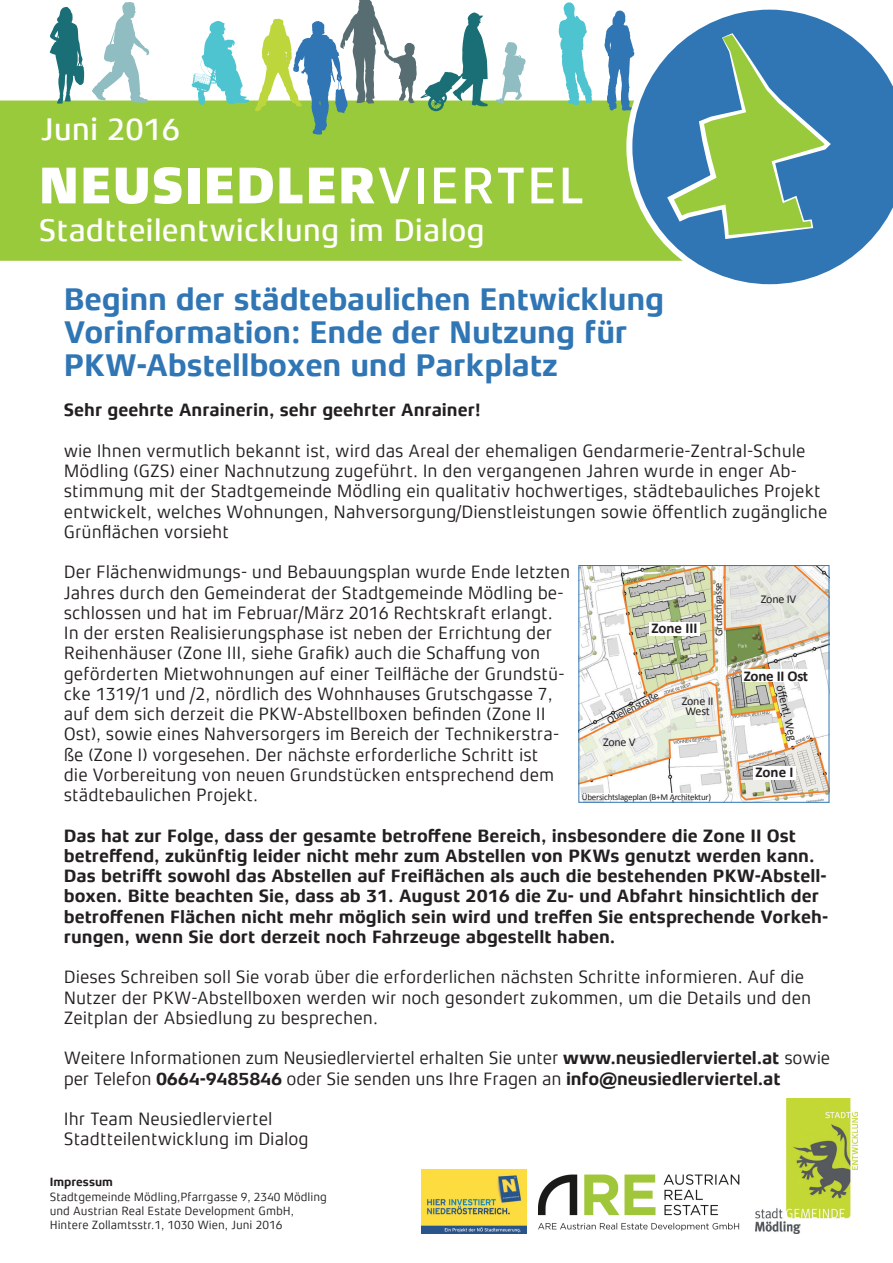
<style>
.page{position:relative;width:893px;height:1263px;background:#fff}
.page>*{position:absolute;margin:0;border:0;box-sizing:border-box;transform-origin:0 0}
.t1{font:800 52.5px "Xenois Sans Pro";letter-spacing:.025em;color:#fff}
.t2{font:700 31.5px/33px "Xenois Sans Pro";letter-spacing:-.005em;color:#3076b5}
.t3{font:500 31.5px "Xenois Sans Pro";color:#fff}
.t4{font:18px/20.2px "Xenois Sans Pro";color:#231f20}
.t5{font:700 18px/20.2px "Xenois Sans Pro";color:#231f20}
.t6{font:700 15px "Calibri";letter-spacing:-.015em;color:#231f20}
.t7{font:12px/14.4px "Xenois Sans Pro";color:#231f20}
.t8{font:12px/9.8px "Calibri";letter-spacing:-.015em;color:#231f20;text-align:center}
.t9{font:700 12px "Xenois Sans Pro";color:#231f20}
.t10{font:10.5px "Calibri";color:#231f20}
.t11{font:9px "Calibri";letter-spacing:-.025em;color:#231f20}
.s1{font-weight:500}
.s2{font-weight:700}
</style>
<div class="page">
<div style="left:0;top:101px;width:851px;height:160px;background:#99ca3b;border:2px solid #99ca3b"></div>
<svg style="left:604px;top:11px;width:22px;height:100px"></svg>
<svg style="left:559px;top:2px;width:33px;height:103px"></svg>
<svg style="left:191px;top:21px;width:58px;height:84px"></svg>
<svg style="left:496px;top:42px;width:30px;height:62px"></svg>
<svg style="left:255px;top:0;width:233px;height:135px"></svg>
<svg style="left:50px;top:7px;width:34px;height:97px"></svg>
<svg style="left:92px;top:2px;width:57px;height:101px"></svg>
<svg style="left:626px;top:9px;width:267px;height:276px"></svg>
<svg style="left:667px;top:33px;width:164px;height:206px"></svg>
<img style="left:421px;top:1170px;width:105px;height:63px">
<img style="left:755px;top:1098px;width:103px;height:135px">
<img style="left:539px;top:1174px;width:201px;height:56px">
<img style="left:581px;top:567px;width:246px;height:233px">
<div style="left:742px;top:670px;width:67px;height:12px;background:#fff"></div>
<div style="left:753px;top:766px;width:43px;height:13px;background:#fff"></div>
<div style="left:649px;top:622px;width:51px;height:13px;background:#fff"></div>
<div style="left:582px;top:793px;width:129px;height:7px;background:#fff"></div>
<h2 class="t3" style="left:41px;top:111px;width:141px">Juni 2016</h2>
<h1 class="t1" style="left:39px;top:155px;width:548px">NEUSIEDLER<span class="s1">viertel</span></h1>
<h2 class="t3" style="left:39px;top:213px;width:448px">Stadtteilentwicklung im Dialog</h2>
<h2 class="t2" style="left:64px;top:282px;width:602px">Beginn der städtebaulichen Entwicklung<br>Vorinformation: Ende der Nutzung für<br>PKW-Abstellboxen und Parkplatz</h2>
<p class="t5" style="left:64px;top:400px;width:418px">Sehr geehrte Anrainerin, sehr geehrter Anrainer!</p>
<p class="t4" style="left:64px;top:441px;width:765px">wie Ihnen vermutlich bekannt ist, wird das Areal der ehemaligen Gendarmerie-Zentral-Schule Mödling (GZS) einer Nachnutzung zugeführt. In den vergangenen Jahren wurde in enger Ab&shy;stimmung mit der Stadtgemeinde Mödling ein qualitativ hochwertiges, städtebauliches Projekt entwickelt, welches Wohnungen, Nahversorgung/Dienstleistungen sowie öffentlich zugängliche Grünflächen vorsieht</p>
<p class="t4" style="left:64px;top:562px;width:508px">Der Flächenwidmungs- und Bebauungsplan wurde Ende letzten Jahres durch den Gemeinderat der Stadtgemeinde Mödling be&shy;schlossen und hat im Februar/März 2016 Rechtskraft erlangt.<br>In der ersten Realisierungsphase ist neben der Errichtung der Reihenhäuser (Zone III, siehe Grafik) auch die Schaffung von geförderten Mietwohnungen auf einer Teilfläche der Grundstü&shy;cke 1319/1 und /2, nördlich des Wohnhauses Grutschgasse 7, auf dem sich derzeit die PKW-Abstellboxen befinden (Zone II Ost), sowie eines Nahversorgers im Bereich der Technikerstra&shy;ße (Zone I) vorgesehen. Der nächste erforderliche Schritt ist<br>die Vorbereitung von neuen Grundstücken entsprechend dem städtebaulichen Projekt.</p>
<p class="t5" style="left:64px;top:825px;width:766px">Das hat zur Folge, dass der gesamte betroffene Bereich, insbesondere die Zone II Ost betreffend, zukünftig leider nicht mehr zum Abstellen von PKWs genutzt werden kann.<br>Das betrifft sowohl das Abstellen auf Freiflächen als auch die bestehenden PKW-Abstell&shy;boxen. Bitte beachten Sie, dass ab 31. August 2016 die Zu- und Abfahrt hinsichtlich der betroffenen Flächen nicht mehr möglich sein wird und treffen Sie entsprechende Vorkeh&shy;rungen, wenn Sie dort derzeit noch Fahrzeuge abgestellt haben.</p>
<p class="t4" style="left:64px;top:967px;width:749px">Dieses Schreiben soll Sie vorab über die erforderlichen nächsten Schritte informieren. Auf die<br>Nutzer der PKW-Abstellboxen werden wir noch gesondert zukommen, um die Details und den<br>Zeitplan der Absiedlung zu besprechen.</p>
<p class="t4" style="left:64px;top:1048px;width:768px">Weitere Informationen zum Neusiedlerviertel erhalten Sie unter <span class="s2">www.neusiedlerviertel.at</span> sowie per Telefon <span class="s2">0664-9485846</span> oder Sie senden uns Ihre Fragen an <span class="s2">info@neusiedlerviertel.at</span></p>
<p class="t4" style="left:64px;top:1109px;width:246px">Ihr Team Neusiedlerviertel<br>Stadtteilentwicklung im Dialog</p>
<p class="t10" style="left:712px;top:636px;width:55px;rotate:-91deg">Grutschgasse</p>
<p class="t8" style="left:761px;top:594px;width:37px">Zone IV</p>
<p class="t6" style="left:651px;top:619px;width:48px">Zone III</p>
<p class="t6" style="left:744px;top:666px;width:66px">Zone II Ost</p>
<p class="t8" style="left:785px;top:684px;width:58px;rotate:77deg">öffentl. Weg</p>
<p class="t10" style="left:604px;top:714px;width:58px;rotate:-27deg">Quellenstraße</p>
<p class="t8" style="left:682px;top:696px;width:33px">Zone II<br>West</p>
<p class="t8" style="left:603px;top:737px;width:34px">Zone V</p>
<p class="t6" style="left:756px;top:763px;width:40px">Zone I</p>
<p class="t11" style="left:582px;top:791px;width:131px">Übersichtslageplan (B+M Architektur)</p>
<p class="t9" style="left:50px;top:1175px;width:65px">Impressum</p>
<p class="t7" style="left:50px;top:1189px;width:279px">Stadtgemeinde Mödling,Pfarrgasse 9, 2340 Mödling und Austrian Real Estate Development GmbH,<br>Hintere Zollamtsstr.1, 1030 Wien, Juni 2016</p>
</div>
